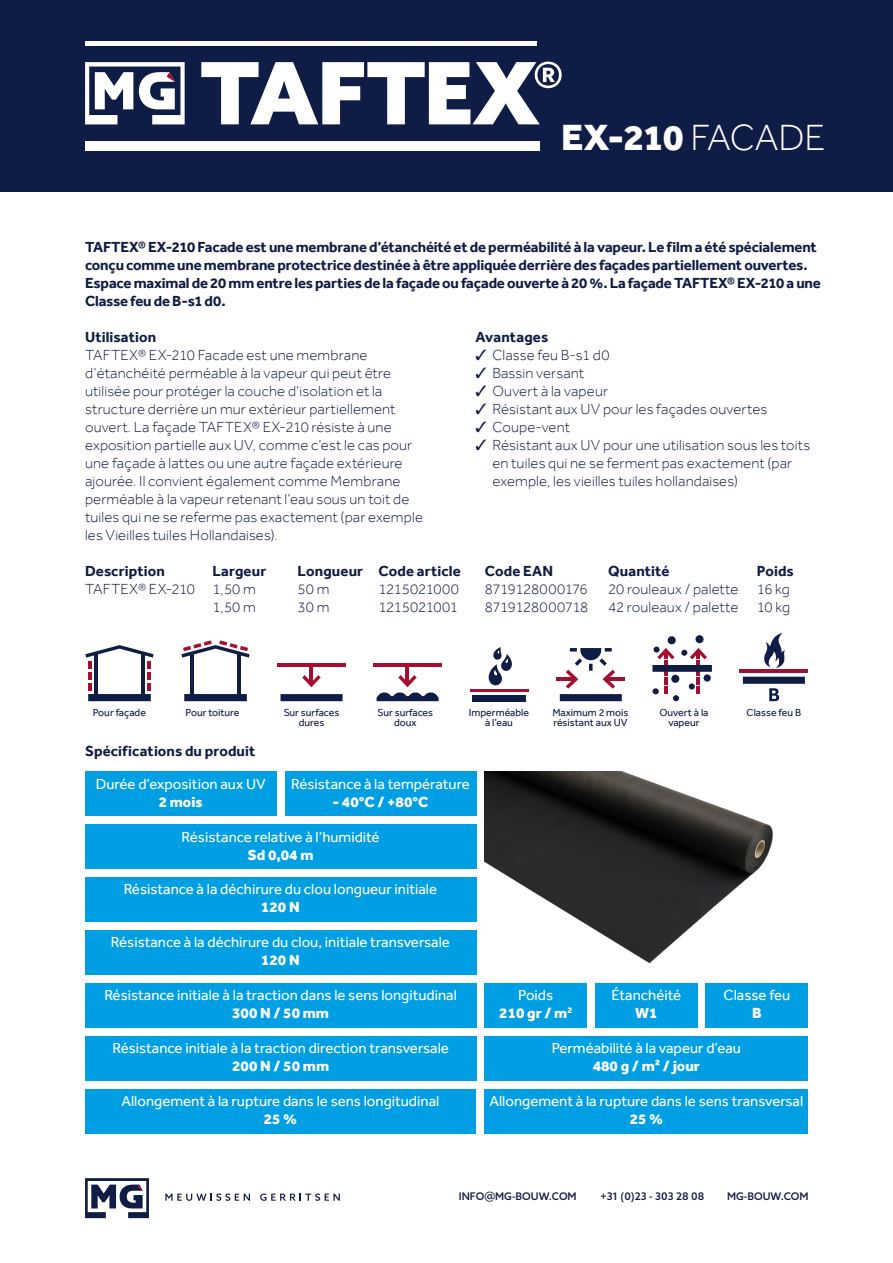
<style>
.page{position:relative;width:893px;height:1263px;background:#fff}
.page>*{position:absolute;margin:0;border:0;box-sizing:border-box;transform-origin:0 0}
.t1{font:800 37.5px "Effra";color:#fff}
.t2{font:300 15px/18px "Effra";letter-spacing:.01em;color:#0f1c45}
.t3{font:15px "Effra";color:#fff}
.t4{font:700 15px/18px "Effra";letter-spacing:-.01em;color:#0f1c45}
.t5{font:700 15px "Effra";letter-spacing:.01em;color:#0f1c45}
.t6{font:800 15px/18px "Effra";color:#fff;text-align:center}
.t7{font:300 15px "Effra";letter-spacing:-.025em;color:#0f1c45}
.t8{font:300 15px "Effra";letter-spacing:-.015em;color:#0f1c45}
.t9{font:10.5px/10.5px "Effra";color:#0f1c45;text-align:center}
.t10{font:500 10.5px "Azo Sans";color:#0f1c45}
.s1{font-weight:300}
.s2{font-weight:400}
.s3{font-size:13.5px}
</style>
<div class="page">
<div style="left:0;top:0;width:893px;height:191px;background:#0f1c45"></div>
<svg style="left:201px;top:62px;width:361px;height:62px"></svg>
<div style="left:85px;top:141px;width:455px;height:9px;background:#fff"></div>
<hr style="left:85px;top:41px;width:451px;height:4px;background:#fff">
<svg style="left:85px;top:62px;width:100px;height:62px"></svg>
<img style="left:485px;top:772px;width:288px;height:221px">
<svg style="left:743px;top:677px;width:62px;height:24px"></svg>
<hr style="left:740px;top:670px;width:68px;height:3px;background:#a50e30">
<svg style="left:764px;top:633px;width:21px;height:35px"></svg>
<hr style="left:310px;top:663px;width:3px;height:22px;background:#a50e30">
<svg style="left:302px;top:675px;width:19px;height:12px"></svg>
<svg style="left:281px;top:694px;width:62px;height:7px"></svg>
<hr style="left:278px;top:663px;width:68px;height:3px;background:#a50e30">
<hr style="left:406px;top:663px;width:3px;height:22px;background:#a50e30">
<hr style="left:374px;top:663px;width:68px;height:3px;background:#a50e30">
<svg style="left:377px;top:675px;width:62px;height:26px"></svg>
<svg style="left:85px;top:645px;width:68px;height:56px"></svg>
<hr style="left:190px;top:654px;width:4px;height:45px;background:#0f1c45">
<hr style="left:237px;top:654px;width:4px;height:45px;background:#0f1c45">
<svg style="left:184px;top:694px;width:63px;height:7px"></svg>
<svg style="left:181px;top:640px;width:69px;height:18px"></svg>
<hr style="left:664px;top:660px;width:4px;height:15px;background:#a50e30">
<hr style="left:697px;top:660px;width:3px;height:15px;background:#a50e30">
<svg style="left:653px;top:636px;width:54px;height:23px"></svg>
<svg style="left:652px;top:665px;width:60px;height:36px"></svg>
<hr style="left:605px;top:677px;width:19px;height:4px;background:#a50e30">
<hr style="left:556px;top:677px;width:20px;height:4px;background:#a50e30">
<svg style="left:560px;top:648px;width:62px;height:53px"></svg>
<div style="left:85px;top:772px;width:191px;height:44px;background:#009fe3"></div>
<div style="left:285px;top:772px;width:191px;height:44px;background:#009fe3"></div>
<div style="left:485px;top:983px;width:102px;height:44px;background:#009fe3"></div>
<div style="left:595px;top:983px;width:102px;height:44px;background:#009fe3"></div>
<div style="left:85px;top:877px;width:391px;height:45px;background:#009fe3"></div>
<div style="left:485px;top:1036px;width:323px;height:44px;background:#009fe3"></div>
<div style="left:85px;top:825px;width:391px;height:44px;background:#009fe3"></div>
<div style="left:85px;top:930px;width:391px;height:44px;background:#009fe3"></div>
<div style="left:706px;top:983px;width:102px;height:44px;background:#009fe3"></div>
<div style="left:85px;top:983px;width:391px;height:44px;background:#009fe3"></div>
<div style="left:85px;top:1089px;width:391px;height:44px;background:#009fe3"></div>
<div style="left:85px;top:1036px;width:391px;height:44px;background:#009fe3"></div>
<div style="left:485px;top:1089px;width:323px;height:44px;background:#009fe3"></div>
<svg style="left:488px;top:647px;width:24px;height:38px"></svg>
<hr style="left:470px;top:689px;width:58px;height:3px;background:#a50e30">
<div style="left:472px;top:695px;width:54px;height:6px;background:#0f1c45"></div>
<svg style="left:165px;top:1193px;width:85px;height:8px"></svg>
<svg style="left:260px;top:1193px;width:80px;height:8px"></svg>
<svg style="left:85px;top:1178px;width:64px;height:40px"></svg>
<h1 class="t1" style="left:561px;top:115px;width:266px">EX-210 <span class="s1">FACADE</span></h1>
<p class="t4" style="left:85px;top:238px;width:737px">TAFTEX® EX-210 Facade est une membrane d’étanchéité et de perméabilité à la vapeur. Le film a été spécialement conçu comme une membrane protectrice destinée à être appliquée derrière des façades partiellement ouvertes.<br>Espace maximal de 20 mm entre les parties de la façade ou façade ouverte à 20 %. La façade TAFTEX® EX-210 a une Classe feu de B-s1 d0.</p>
<p class="t5" style="left:85px;top:328px;width:73px">Utilisation</p>
<p class="t2" style="left:85px;top:346px;width:339px">TAFTEX® EX-210 Facade est une membrane d’étanchéité perméable à la vapeur qui peut être utilisée pour protéger la couche d’isolation et la structure derrière un mur extérieur partiellement ouvert. La façade TAFTEX® EX-210 résiste à une exposition partielle aux UV, comme c’est le cas pour une façade à lattes ou une autre façade extérieure ajourée. Il convient également comme Membrane perméable à la vapeur retenant l’eau sous un toit de tuiles qui ne se referme pas exactement (par exemple les Vieilles tuiles Hollandaises).</p>
<p class="t5" style="left:475px;top:328px;width:74px">Avantages</p>
<p class="t2" style="left:475px;top:346px;width:136px">✓ Classe feu B-s1 d0</p>
<p class="t2" style="left:475px;top:364px;width:110px">✓ Bassin versant</p>
<p class="t2" style="left:475px;top:382px;width:134px">✓ Ouvert à la vapeur</p>
<p class="t2" style="left:475px;top:400px;width:293px">✓ Résistant aux UV pour les façades ouvertes</p>
<p class="t2" style="left:475px;top:418px;width:96px">✓ Coupe-vent</p>
<p class="t2" style="left:492px;top:436px;width:319px;text-indent:-17px">✓ Résistant aux UV pour une utilisation sous les toits en tuiles qui ne se ferment pas exactement (par exemple, les vieilles tuiles hollandaises)</p>
<p class="t5" style="left:85px;top:562px;width:81px">Description</p>
<p class="t5" style="left:213px;top:562px;width:55px">Largeur</p>
<p class="t5" style="left:298px;top:562px;width:165px">Longueur Code article</p>
<p class="t4" style="left:485px;top:562px;width:70px">Code EAN</p>
<p class="t5" style="left:608px;top:562px;width:63px">Quantité</p>
<p class="t4" style="left:757px;top:562px;width:38px">Poids</p>
<p class="t2" style="left:85px;top:580px;width:172px">TAFTEX® EX-210 1,50 m</p>
<p class="t2" style="left:298px;top:580px;width:33px">50 m</p>
<p class="t8" style="left:378px;top:580px;width:82px">1215021000</p>
<p class="t7" style="left:485px;top:580px;width:104px">8719128000176</p>
<p class="t2" style="left:608px;top:580px;width:183px">20 rouleaux / palette 16 kg</p>
<p class="t2" style="left:213px;top:598px;width:45px">1,50 m</p>
<p class="t2" style="left:298px;top:598px;width:33px">30 m</p>
<p class="t7" style="left:378px;top:598px;width:81px">1215021001</p>
<p class="t7" style="left:485px;top:598px;width:105px">8719128000718</p>
<p class="t2" style="left:608px;top:598px;width:183px">42 rouleaux / palette 10 kg</p>
<p class="t9" style="left:93px;top:707px;width:55px">Pour façade</p>
<p class="t9" style="left:186px;top:707px;width:55px">Pour toiture</p>
<p class="t9" style="left:552px;top:707px;width:78px;text-align:left">Maximum 2 mois résistant aux UV</p>
<p class="t9" style="left:659px;top:707px;width:51px">Ouvert à la vapeur</p>
<p class="t9" style="left:284px;top:707px;width:57px">Sur surfaces</p>
<p class="t9" style="left:747px;top:707px;width:56px">Classe feu B</p>
<p class="t9" style="left:299px;top:717px;width:27px">dures</p>
<p class="t9" style="left:377px;top:707px;width:57px">Sur surfaces doux</p>
<p class="t9" style="left:469px;top:707px;width:62px">Imperméable à l’eau</p>
<p class="t5" style="left:85px;top:742px;width:172px">Spécifications du produit</p>
<p class="t3" style="left:96px;top:775px;width:172px">Durée d’exposition aux UV</p>
<p class="t6" style="left:159px;top:792px;width:46px">2 mois</p>
<p class="t3" style="left:291px;top:775px;width:180px">Résistance à la température</p>
<p class="t6" style="left:332px;top:792px;width:97px">- 40°C / +80°C</p>
<p class="t3" style="left:182px;top:828px;width:199px">Résistance relative à l’humidité</p>
<p class="t6" style="left:248px;top:845px;width:67px">Sd 0,04 m</p>
<p class="t3" style="left:124px;top:880px;width:315px">Résistance à la déchirure du clou longueur initiale</p>
<p class="t6" style="left:261px;top:898px;width:40px">120 N</p>
<p class="t3" style="left:111px;top:933px;width:340px">Résistance à la déchirure du clou, initiale transversale</p>
<p class="t6" style="left:261px;top:951px;width:40px">120 N</p>
<p class="t3" style="left:104px;top:986px;width:354px">Résistance initiale à la traction dans le sens longitudinal</p>
<p class="t6" style="left:232px;top:1004px;width:98px">300 N / 50 mm</p>
<p class="t6" style="left:499px;top:986px;width:75px"><span class="s2">Poids<br></span>210 gr / m<sup>2</sup></p>
<p class="t3" style="left:612px;top:986px;width:71px">Étanchéité</p>
<p class="t6" style="left:635px;top:1004px;width:24px">W1</p>
<p class="t3" style="left:724px;top:986px;width:68px">Classe feu</p>
<p class="t6" style="left:752px;top:1004px;width:11px">B</p>
<p class="t3" style="left:112px;top:1039px;width:338px">Résistance initiale à la traction direction transversale</p>
<p class="t6" style="left:232px;top:1057px;width:98px">200 N / 50 mm</p>
<p class="t3" style="left:552px;top:1039px;width:191px">Perméabilité à la vapeur d’eau</p>
<p class="t6" style="left:593px;top:1057px;width:109px">480 g / m² / jour</p>
<p class="t3" style="left:121px;top:1092px;width:319px">Allongement à la rupture dans le sens longitudinal</p>
<p class="t6" style="left:264px;top:1110px;width:35px">25 %</p>
<p class="t3" style="left:489px;top:1092px;width:315px">Allongement à la rupture dans le sens transversal</p>
<p class="t6" style="left:630px;top:1110px;width:35px">25 %</p>
<p class="t10" style="left:459px;top:1190px;width:119px">INFO<span class="s3">@</span>MG-BOUW.COM</p>
<p class="t10" style="left:600px;top:1190px;width:105px">+31 (0)23 - 303 28 08</p>
<p class="t10" style="left:727px;top:1190px;width:83px">MG-BOUW.COM</p>
</div>
